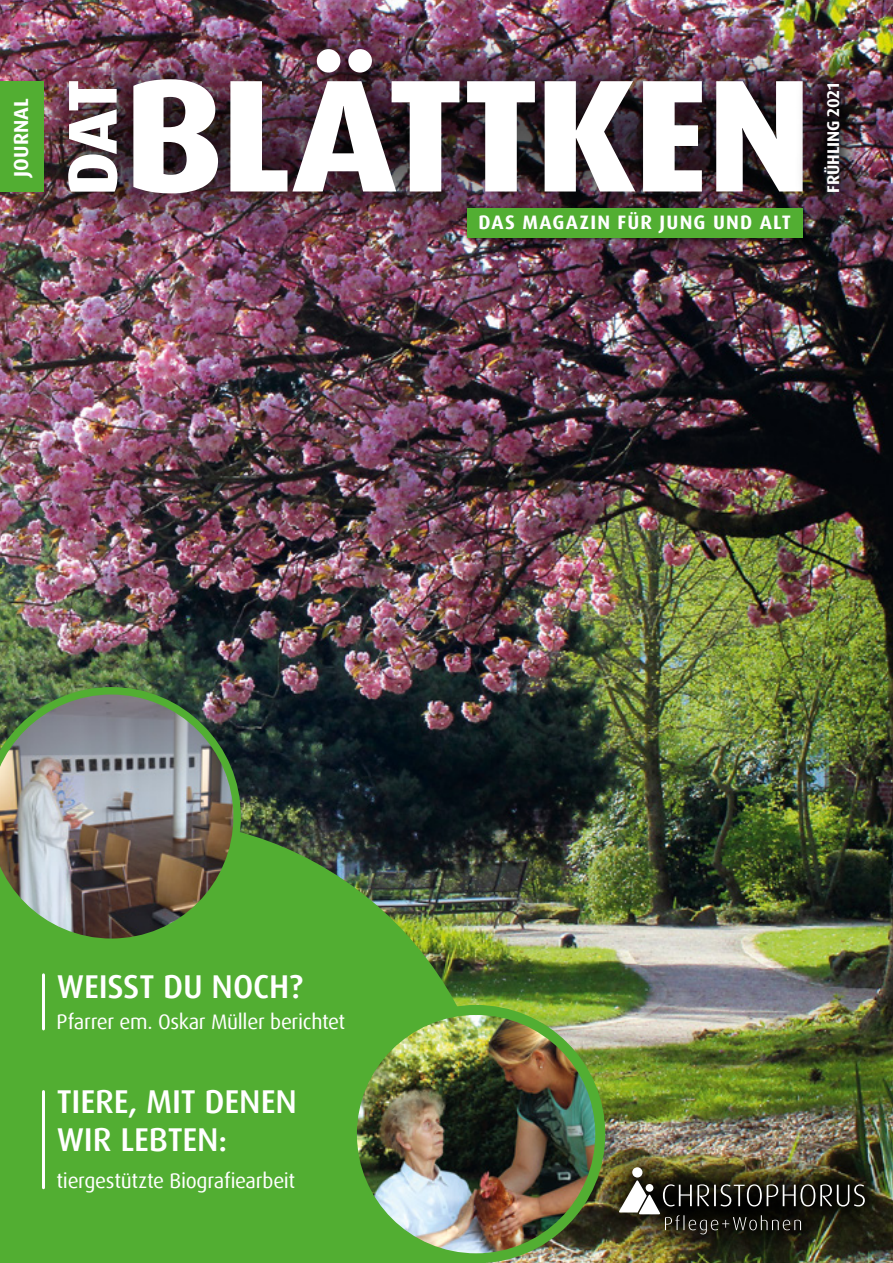
<style>
.page{position:relative;width:893px;height:1263px;background:#fff}
.page>*{position:absolute;margin:0;border:0;box-sizing:border-box;transform-origin:0 0}
.t1{font:500 33px/38.2px "Dax Pro";letter-spacing:-.005em;color:#fff}
.t2{font:21px "Dax Pro";letter-spacing:-.015em;color:#fff}
.t3{font:700 20.25px "Dax Pro";letter-spacing:.005em;color:#fff}
.t4{font:700 19.5px "Dax Pro";letter-spacing:.065em;color:#fff}
.t5{font:700 16.95px "Dax Pro";letter-spacing:-.01em;color:#fff}
</style>
<div class="page">
<img style="left:0;top:0;width:893px;height:1263px">
<svg style="left:0;top:820px;width:498px;height:443px;fill:#52ae32"></svg>
<img style="left:0;top:687px;width:241px;height:259px">
<img style="left:352px;top:1014px;width:248px;height:242px">
<div style="left:347px;top:1005px;width:258px;height:258px;border:10px solid #52ae32;border-radius:50%"></div>
<hr style="left:42px;top:975px;width:3px;height:54px;background:#fff">
<hr style="left:42px;top:1091px;width:3px;height:97px;background:#fff">
<img style="left:588px;top:1137px;width:305px;height:126px">
<div style="left:632px;top:1167px;width:10px;height:10px;background:#fff;border-radius:50%"></div>
<svg style="left:619px;top:1179px;width:246px;height:55px"></svg>
<img style="left:14px;top:0;width:845px;height:248px">
<img style="left:68px;top:49px;width:735px;height:144px">
<div style="left:462px;top:203px;width:351px;height:45px;background:#000;opacity:.75"></div>
<div style="left:467px;top:208px;width:336px;height:29px;background:#52ae32"></div>
<div style="left:0;top:81px;width:44px;height:111px;background:#52ae32"></div>
<img style="left:794px;top:52px;width:77px;height:170px">
<p class="t3" style="left:8px;top:177px;width:80px;rotate:-90deg">JOURNAL</p>
<p class="t4" style="left:478px;top:210px;width:314px">DAS MAGAZIN FÜR JUNG UND ALT</p>
<p class="t5" style="left:822px;top:193px;width:111px;rotate:-90deg">FRÜHLING 2021</p>
<h1 class="t1" style="left:57px;top:967px;width:248px">WEISST DU NOCH?</h1>
<p class="t2" style="left:57px;top:1008px;width:290px">Pfarrer em. Oskar Müller berichtet</p>
<h1 class="t1" style="left:57px;top:1083px;width:242px">TIERE, MIT DENEN<br>WIR LEBTEN:</h1>
<p class="t2" style="left:57px;top:1167px;width:240px">tiergestützte Biografiearbeit</p>
</div>
